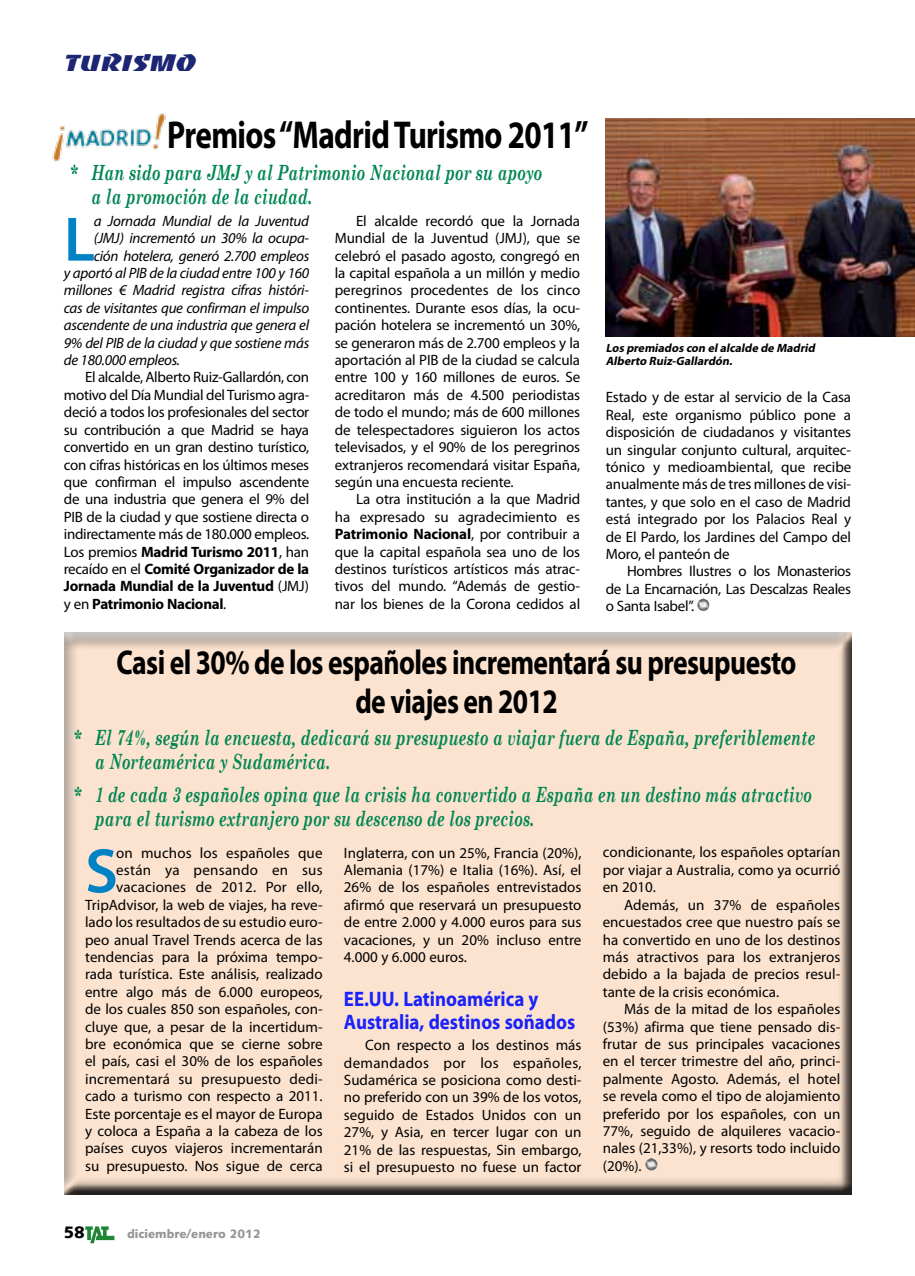
<style>
.page{position:relative;width:915px;height:1276px;background:#fff}
.page>*{position:absolute;margin:0;border:0;box-sizing:border-box;transform-origin:0 0}
.t1{font:600 63.3px "Myriad Pro";color:#0082c4}
.t2{font:700 39px "Myriad Pro";letter-spacing:-.02em;color:#000;scale:.8 1}
.t3{font:700 34.5px/39px "Myriad Pro";letter-spacing:-.02em;color:#000;text-align:center;scale:.8 1}
.t4{font:22.5px "Baccarat Wide";letter-spacing:-.02em;color:#1c2674}
.t5{font:italic 700 21px/24px "Century Schoolbook";letter-spacing:.01em;color:#008652;scale:.7 1}
.t6{font:700 21px/22.5px "Myriad Pro";color:#1922fb;scale:.9 1}
.t7{font:900 16.5px "Syntax";color:#000}
.t8{font:15px/17.4px "Myriad Pro";color:#000;text-align:justify}
.t9{font:italic 15px "Myriad Pro";letter-spacing:-.02em;color:#000}
.t10{font:italic 700 12px/13.5px "Myriad Pro";color:#000}
.t11{font:900 12px "Syntax";color:#939598}
.s1{font-weight:700}
</style>
<div class="page">
<svg style="left:85px;top:1226px;width:29px;height:17px"></svg>
<div style="left:64px;top:632px;width:789px;height:562px;background:#000;opacity:.75"></div>
<img style="left:52px;top:113px;width:114px;height:49px">
<img style="left:605px;top:118px;width:309px;height:218px">
<svg style="left:697px;top:598px;width:12px;height:13px"></svg>
<svg style="left:645px;top:1158px;width:12px;height:12px"></svg>
<h3 class="t4" style="left:64px;top:50px;width:134px">TURISMO</h3>
<h2 class="t2" style="left:167px;top:109px;width:528px">Premios “Madrid Turismo 2011”</h2>
<h3 class="t5" style="left:91px;top:160px;width:645px;text-indent:-21px">* Han sido para JMJ y al Patrimonio Nacional por su apoyo a la promoción de la ciudad.</h3>
<h1 class="t1" style="left:64px;top:199px;width:33px">L</h1>
<p class="t9" style="left:94px;top:211px;width:217px">a Jornada Mundial de la Juventud</p>
<p class="t8" style="left:335px;top:212px;width:247px;text-indent:21px">El alcalde recordó que la Jornada Mundial de la Juventud (JMJ), que se celebró el pasado agosto, congregó en la capital española a un millón y medio peregrinos procedentes de los cinco continentes. Durante esos días, la ocu&shy;pación hotelera se incrementó un 30%, se generaron más de 2.700 empleos y la aportación al PIB de la ciudad se calcula entre 100 y 160 millones de euros. Se acreditaron más de 4.500 periodistas de todo el mundo; más de 600 millones de telespectadores siguieron los actos televisados, y el 90% de los peregrinos extranjeros recomendará visitar España, según una encuesta reciente.</p>
<p class="t8" style="left:335px;top:490px;width:247px;text-indent:21px">La otra institución a la que Madrid ha expresado su agradecimiento es <span class="s1">Patrimonio Nacional</span>, por contribuir a que la capital española sea uno de los destinos turísticos artísticos más atrac&shy;tivos del mundo. “Además de gestio&shy;nar los bienes de la Corona cedidos al</p>
<p class="t9" style="left:94px;top:229px;width:217px">(JMJ) incrementó un 30% la ocupa-</p>
<p class="t9" style="left:94px;top:246px;width:217px">ción hotelera, generó 2.700 empleos</p>
<p class="t9" style="left:64px;top:264px;width:247px">y aportó al PIB de la ciudad entre 100 y 160</p>
<p class="t9" style="left:64px;top:281px;width:246px">millones € Madrid registra cifras históri-</p>
<p class="t9" style="left:64px;top:298px;width:247px">cas de visitantes que confirman el impulso</p>
<p class="t9" style="left:64px;top:316px;width:247px">ascendente de una industria que genera el</p>
<p class="t9" style="left:64px;top:333px;width:247px">9% del PIB de la ciudad y que sostiene más</p>
<p class="t9" style="left:64px;top:351px;width:118px">de 180.000 empleos.</p>
<p class="t8" style="left:64px;top:368px;width:247px;text-indent:21px">El alcalde, Alberto Ruiz-Gallardón, con motivo del Día Mundial del Turismo agra&shy;deció a todos los profesionales del sector su contribución a que Madrid se haya convertido en un gran destino turístico, con cifras históricas en los últimos meses que confirman el impulso ascendente de una industria que genera el 9% del PIB de la ciudad y que sostiene directa o indirectamente más de 180.000 empleos.<br>Los premios <span class="s1">Madrid Turismo 2011</span>, han recaído en el <span class="s1">Comité Organizador de la Jornada Mundial de la Juventud</span> (JMJ) y en <span class="s1">Patrimonio Nacional</span>.</p>
<p class="t10" style="left:605px;top:340px;width:213px">Los premiados con elalcalde de Madrid<br>Alberto Ruiz-Gallardón.</p>
<p class="t8" style="left:605px;top:388px;width:247px">Estado y de estar al servicio de la Casa Real, este organismo público pone a disposición de ciudadanos y visitantes un singular conjunto cultural, arquitec&shy;tónico y medioambiental, que recibe anualmente más de tres millones de visi&shy;tantes, y que solo en el caso de Madrid está integrado por los Palacios Real y de El Pardo, los Jardines del Campo del Moro, el panteón de</p>
<p class="t8" style="left:605px;top:562px;width:247px;text-indent:21px">Hombres Ilustres o los Monasterios de La Encarnación, Las Descalzas Reales o Santa Isabel”.</p>
<h3 class="t3" style="left:117px;top:641px;width:851px">Casi el 30% de los españoles incrementará su presupuesto de viajes en 2012</h3>
<h3 class="t5" style="left:95px;top:725px;width:1030px;text-indent:-21px">* El 74%, según la encuesta, dedicará su presupuesto a viajar fuera de España, preferiblemente a Norteamérica y Sudamérica.</h3>
<h3 class="t5" style="left:95px;top:782px;width:1025px;text-indent:-21px">* 1 de cada 3 españoles opina que la crisis ha convertido a España en un destino más atractivo para el turismo extranjero por su descenso de los precios.</h3>
<p class="t8" style="left:85px;top:843px;width:239px;text-align:right">on muchos los españoles que están ya pensando en sus vacaciones de 2012. Por ello, TripAdvisor, la web de viajes, ha reve&shy;lado los resultados de su estudio euro&shy;peo anual Travel Trends acerca de las tendencias para la próxima tempo&shy;rada turística. Este análisis, realizado entre algo más de 6.000 europeos, de los cuales 850 son españoles, con&shy;cluye que, a pesar de la incertidum&shy;bre económica que se cierne sobre el país, casi el 30% de los españoles incrementará su presupuesto dedi&shy;cado a turismo con respecto a 2011.<br>Este porcentaje es el mayor de Europa y coloca a España a la cabeza de los países cuyos viajeros incrementarán su presupuesto. Nos sigue de cerca</p>
<p class="t8" style="left:344px;top:843px;width:239px">Inglaterra, con un 25%, Francia (20%), Alemania (17%) e Italia (16%). Así, el 26% de los españoles entrevistados afirmó que reservará un presupuesto de entre 2.000 y 4.000 euros para sus vacaciones, y un 20% incluso entre 4.000 y 6.000 euros.</p>
<h1 class="t1" style="left:85px;top:830px;width:34px">S</h1>
<h3 class="t6" style="left:344px;top:987px;width:258px">EE.UU. Latinoamérica y<br>Australia, destinos soñados</h3>
<p class="t8" style="left:344px;top:1036px;width:239px;text-indent:21px">Con respecto a los destinos más demandados por los españoles, Sudamérica se posiciona como desti&shy;no preferido con un 39% de los votos, seguido de Estados Unidos con un 27%, y Asia, en tercer lugar con un 21% de las respuestas, Sin embargo, si el presupuesto no fuese un factor</p>
<p class="t7" style="left:64px;top:1222px;width:22px">58</p>
<p class="t11" style="left:127px;top:1227px;width:135px">diciembre/enero 2012</p>
<p class="t8" style="left:602px;top:843px;width:239px">condicionante, los españoles optarían por viajar a Australia, como ya ocurrió en 2010.</p>
<p class="t8" style="left:602px;top:895px;width:239px;text-indent:21px">Además, un 37% de españoles encuestados cree que nuestro país se ha convertido en uno de los destinos más atractivos para los extranjeros debido a la bajada de precios resul&shy;tante de la crisis económica.</p>
<p class="t8" style="left:602px;top:1000px;width:239px;text-indent:21px">Más de la mitad de los españoles (53%) afirma que tiene pensado dis&shy;frutar de sus principales vacaciones en el tercer trimestre del año, princi&shy;palmente Agosto. Además, el hotel se revela como el tipo de alojamiento preferido por los españoles, con un 77%, seguido de alquileres vacacio&shy;nales (21,33%), y resorts todo incluido (20%).</p>
</div>
